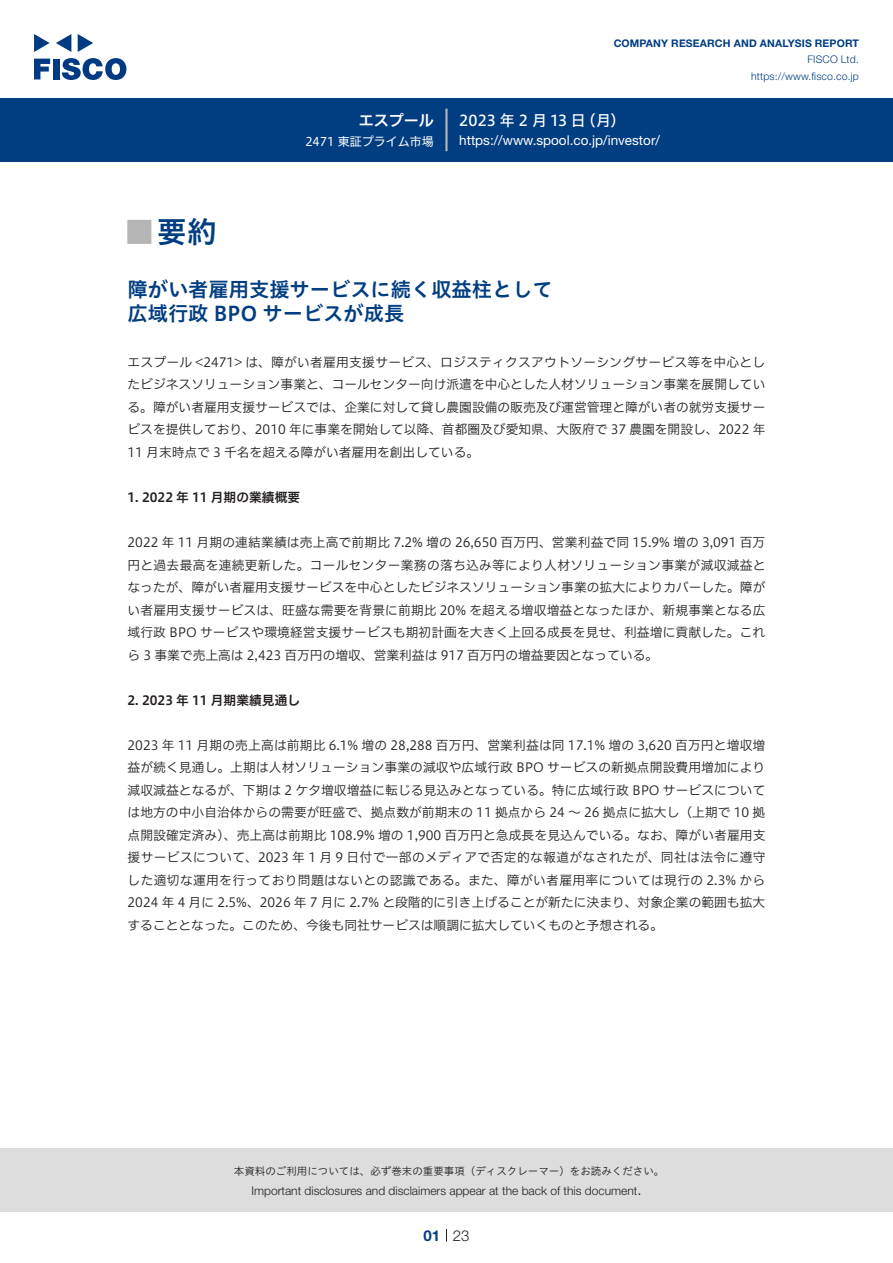
<style>
.page{position:relative;width:893px;height:1263px;background:#fff}
.page>*{position:absolute;margin:0;border:0;box-sizing:border-box;transform-origin:0 0}
.t1{font:30px "Hiragino UD Sans Std N W6";color:#003d81}
.t2{font:24px "Hiragino UD Sans Std N W6";color:#b5b5b6}
.t3{font:20.25px/24px "Hiragino UD Sans Std W6";color:#003d81}
.t4{font:15px "Hiragino UD Sans F Std N W5";letter-spacing:.005em;color:#fff}
.t5{font:15px "Hiragino UD Sans F Std N W6";color:#fff}
.t6{font:300 15px "Helvetica Neue LT Std";color:#231f20}
.t7{font:700 15px "Helvetica Neue LT Std";color:#003d81}
.t8{font:13.5px "Helvetica Neue LT Std";color:#fff}
.t9{font:12.75px/22.5px "Hiragino UD Sans F Std N W3";color:#231f20;text-align:justify}
.t10{font:12.75px "Hiragino UD Sans F Std N W6";color:#231f20}
.t11{font:300 12px "Helvetica Neue LT Std";color:#231f20}
.t12{font:12px "Hiragino UD Sans F Std N W4";color:#fff}
.t13{font:10.5px "Hiragino UD Sans Std W3";color:#231f20}
.t14{font:700 10.5px "Helvetica Neue LT Std";letter-spacing:.015em;color:#003d81}
.t15{font:300 10.5px/16.5px "Helvetica Neue LT Std";letter-spacing:.015em;color:#003d81;text-align:right}
</style>
<div class="page">
<div style="left:0;top:1148px;width:893px;height:64px;background:#ddd"></div>
<svg style="left:34px;top:59px;width:16px;height:20px"></svg>
<div style="left:53px;top:59px;width:6px;height:20px;background:#003a83"></div>
<svg style="left:62px;top:58px;width:64px;height:22px"></svg>
<svg style="left:34px;top:34px;width:16px;height:18px"></svg>
<svg style="left:78px;top:34px;width:15px;height:18px"></svg>
<svg style="left:56px;top:34px;width:15px;height:18px"></svg>
<div style="left:0;top:98px;width:893px;height:64px;background:#003d81"></div>
<hr style="left:445px;top:109px;width:3px;height:42px;background:#b5b5b6">
<svg style="left:446px;top:1229px;width:1px;height:13px"></svg>
<p class="t5" style="left:359px;top:109px;width:77px">エスプール</p>
<p class="t12" style="left:305px;top:132px;width:130px">2471 東証プライム市場</p>
<p class="t14" style="left:614px;top:37px;width:247px">COMPANY RESEARCH AND ANALYSIS REPORT</p>
<p class="t15" style="left:751px;top:51px;width:109px">FISCO Ltd. https://www.fisco.co j p.</p>
<p class="t4" style="left:581px;top:109px;width:46px">（月(</p>
<p class="t4" style="left:459px;top:109px;width:128px">2023 年 2 月 13 日</p>
<p class="t8" style="left:459px;top:132px;width:202px">https://www.spool.co j p. /investor/</p>
<h1 class="t1" style="left:157px;top:209px;width:61px">要約</h1>
<h2 class="t2" style="left:128px;top:213px;width:25px">█</h2>
<h3 class="t3" style="left:128px;top:276px;width:427px">障がい者雇用支援サービスに続く収益柱として広域行政 BPO サービスが成長</h3>
<p class="t9" style="left:128px;top:350px;width:639px">エスプール &lt;2471&gt; は、障がい者雇用支援サービス、ロジスティクスアウトソーシングサービス等を中心としたビジネスソリューション事業と、コールセンター向け派遣を中心とした人材ソリューション事業を展開している。障がい者雇用支援サービスでは、企業に対して貸し農園設備の販売及び運営管理と障がい者の就労支援サービスを提供しており、2010 年に事業を開始して以降、首都圏及び愛知県、大阪府で 37 農園を開設し、2022 年11 月末時点で 3 千名を超える障がい者雇用を創出している。</p>
<p class="t10" style="left:128px;top:487px;width:174px">1. 2022 年 11 月期の業績概要</p>
<p class="t9" style="left:128px;top:530px;width:639px">2022 年 11 月期の連結業績は売上高で前期比 7.2% 増の 26,650 百万円、営業利益で同 15.9% 増の 3,091 百万円と過去最高を連続更新した。コールセンター業務の落ち込み等により人材ソリューション事業が減収減益となったが、障がい者雇用支援サービスを中心としたビジネスソリューション事業の拡大によりカバーした。障がい者雇用支援サービスは、旺盛な需要を背景に前期比 20% を超える増収増益となったほか、新規事業となる広域行政 BPO サービスや環境経営支援サービスも期初計画を大きく上回る成長を見せ、利益増に貢献した。これら 3 事業で売上高は 2,423 百万円の増収、営業利益は 917 百万円の増益要因となっている。</p>
<p class="t10" style="left:128px;top:690px;width:174px">2. 2023 年 11 月期業績見通し</p>
<p class="t9" style="left:128px;top:733px;width:639px">2023 年 11 月期の売上高は前期比 6.1% 増の 28,288 百万円、営業利益は同 17.1% 増の 3,620 百万円と増収増益が続く見通し。上期は人材ソリューション事業の減収や広域行政 BPO サービスの新拠点開設費用増加により減収減益となるが、下期は 2 ケタ増収増益に転じる見込みとなっている。特に広域行政 BPO サービスについては地方の中小自治体からの需要が旺盛で、拠点数が前期末の 11 拠点から 24 ～ 26 拠点に拡大し（上期で 10 拠点開設確定済み）、売上高は前期比 108.9% 増の 1,900 百万円と急成長を見込んでいる。なお、障がい者雇用支援サービスについて、2023 年 1 月 9 日付で一部のメディアで否定的な報道がなされたが、同社は法令に遵守した適切な運用を行っており問題はないとの認識である。また、障がい者雇用率については現行の 2.3% から2024 年 4 月に 2.5%、2026 年 7 月に 2.7% と段階的に引き上げることが新たに決まり、対象企業の範囲も拡大することとなった。このため、今後も同社サービスは順調に拡大していくものと予想される。</p>
<p class="t13" style="left:234px;top:1163px;width:432px">本資料のご利用については、必ず巻末の重要事項（ディスクレーマー）をお読みください。</p>
<p class="t6" style="left:637px;top:1180px;width:6px">.</p>
<p class="t11" style="left:251px;top:1183px;width:387px">Important disclosures and disclaimers appear at the back of this document</p>
<p class="t7" style="left:423px;top:1226px;width:18px">01</p>
<p class="t6" style="left:453px;top:1226px;width:18px">23</p>
</div>
